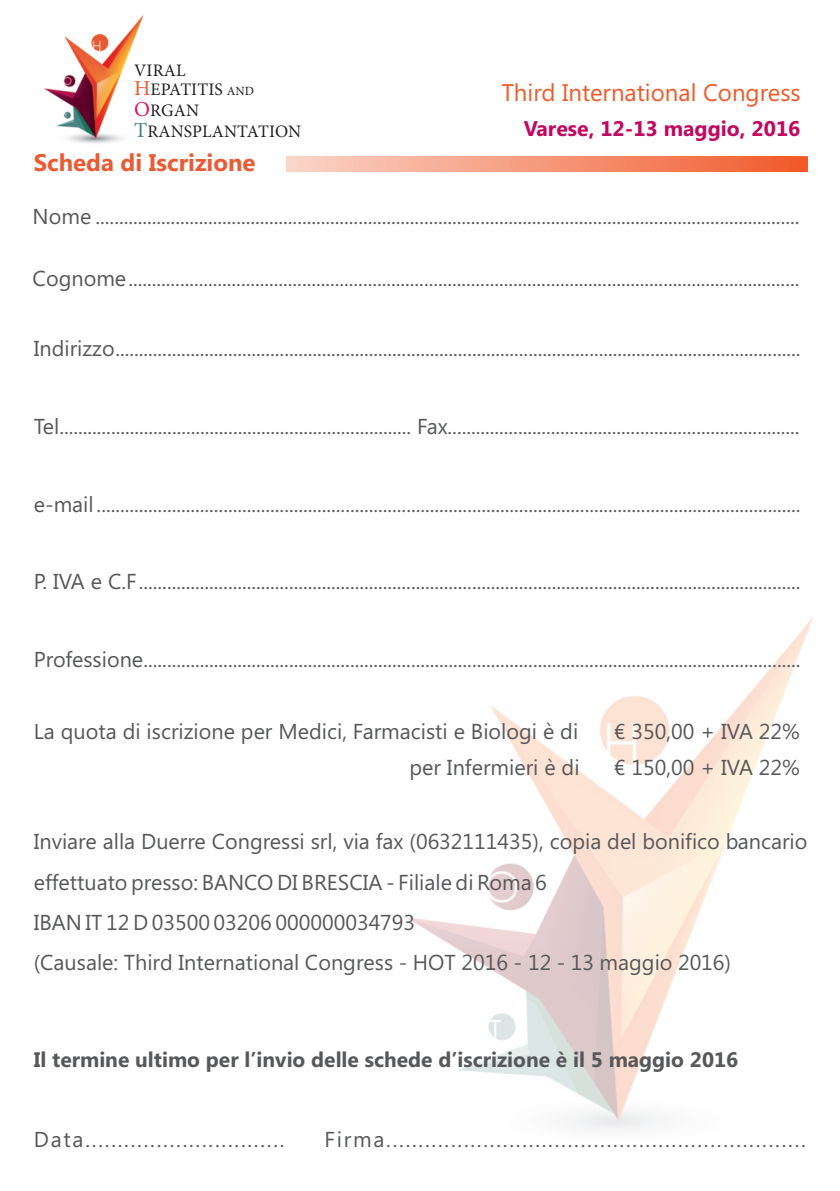
<style>
.page{position:relative;width:840px;height:1191px;background:#fff}
.page>*{position:absolute;margin:0;border:0;box-sizing:border-box;transform-origin:0 0}
.t1{font:24px "Segoe UI";color:#f15929}
.t2{font:700 24px "Segoe UI";color:#e95b35}
.t3{font:21.6px/40.2px "Segoe UI";color:#57585a}
.t4{font:21.4px "Minion Pro";color:#e95b35}
.t5{font:21.4px "Minion Pro";color:#e31559}
.t6{font:21.4px "Minion Pro";color:#4a8383}
.t7{font:700 21.2px "Segoe UI";color:#c10860}
.t8{font:700 21px "Segoe UI";color:#57585a}
.t9{font:17.6px/20.4px "Minion Pro";letter-spacing:.005em;color:#231f20}
.s1{font-size:12.6px}
</style>
<div class="page">
<img style="left:407px;top:617px;width:406px;height:513px">
<img style="left:44px;top:15px;width:100px;height:129px">
<div style="left:285px;top:156px;width:522px;height:16px;background:linear-gradient(to right,#fbd5c9,#f15a2a)"></div>
<p class="t9" style="left:147px;top:61px;width:155px;text-indent:-13px">VIRAL<br>EPATITIS <span class="s1">AND<br></span>RGAN<br>RANSPLANTATION</p>
<p class="t4" style="left:134px;top:80px;width:18px">H</p>
<p class="t5" style="left:134px;top:100px;width:17px">O</p>
<p class="t6" style="left:134px;top:121px;width:15px">T</p>
<p class="t2" style="left:34px;top:154px;width:223px">Scheda di Iscrizione</p>
<p class="t1" style="left:501px;top:84px;width:301px">Third International Congress</p>
<p class="t7" style="left:523px;top:121px;width:278px">Varese, 12-13 maggio, 2016</p>
<p class="t3" style="left:33px;top:198px;width:767px">Nome ......................................................................................................................................................</p>
<p class="t3" style="left:33px;top:260px;width:767px">Cognome...............................................................................................................................................</p>
<p class="t3" style="left:34px;top:330px;width:767px">Indirizzo..................................................................................................................................................</p>
<p class="t3" style="left:34px;top:408px;width:766px">Tel........................................................................... Fax...........................................................................</p>
<p class="t3" style="left:34px;top:486px;width:767px">e-mail......................................................................................................................................................</p>
<p class="t3" style="left:34px;top:563px;width:767px">P. IVA e C.F.............................................................................................................................................</p>
<p class="t3" style="left:34px;top:641px;width:767px">Professione............................................................................................................................................</p>
<p class="t3" style="left:34px;top:713px;width:545px">La quota di iscrizione per Medici, Farmacisti e Biologi è di</p>
<p class="t3" style="left:613px;top:713px;width:187px">€ 350,00 + IVA 22%</p>
<p class="t3" style="left:409px;top:749px;width:171px">per Infermieri è di</p>
<p class="t3" style="left:613px;top:749px;width:187px">€ 150,00 + IVA 22%</p>
<p class="t3" style="left:34px;top:823px;width:774px">Inviare alla Duerre Congressi srl, via fax (0632111435), copia del bonifico bancario effettuato presso: BANCO DI BRESCIA - Filiale di Roma 6<br>IBAN IT 12 D 03500 03206 000000034793<br>(Causale: Third International Congress - HOT 2016 - 12 - 13 maggio 2016)</p>
<p class="t8" style="left:34px;top:1051px;width:705px">Il termine ultimo per l’invio delle schede d’iscrizione è il 5 maggio 2016</p>
<p class="t3" style="left:34px;top:1121px;width:252px">Data...............................</p>
<p class="t3" style="left:324px;top:1121px;width:482px">Firma.................................................................</p>
</div>
